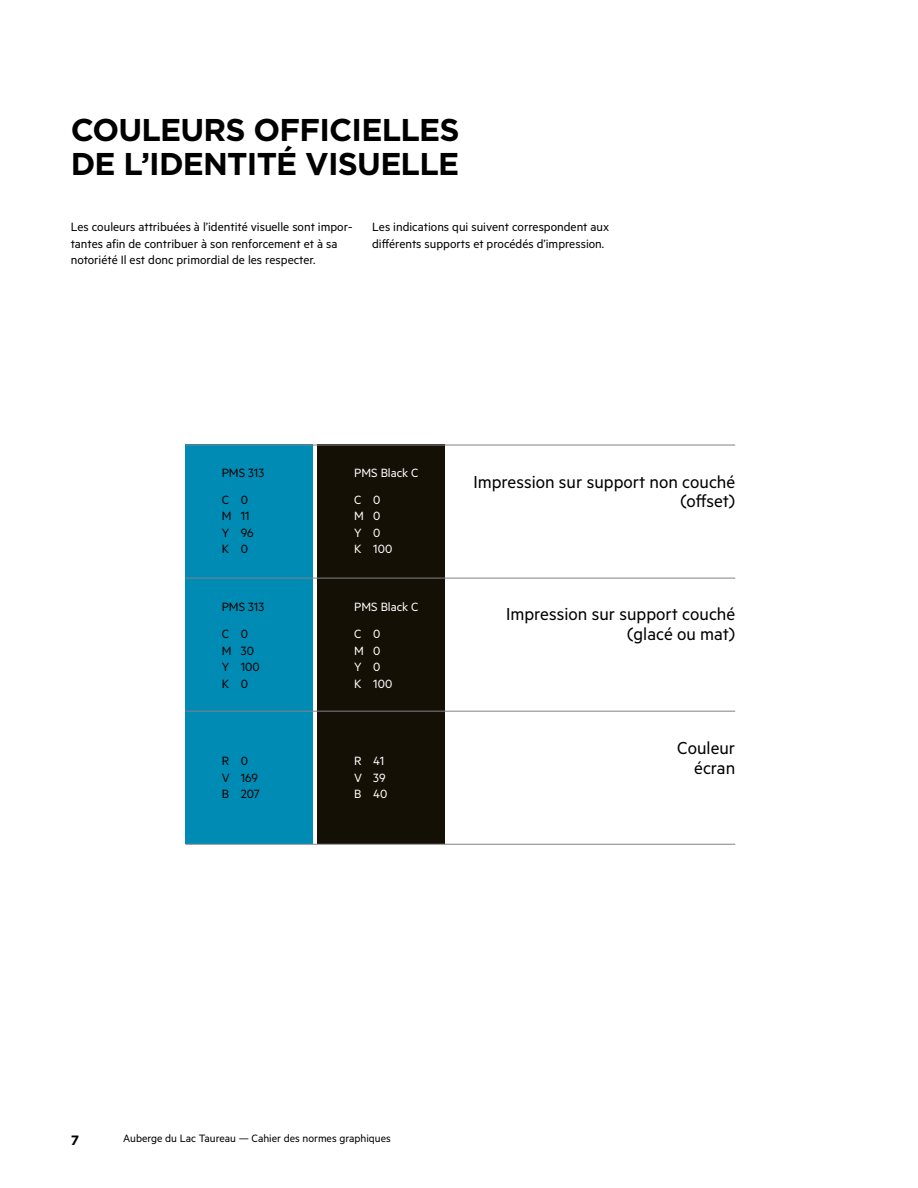
<style>
.page{position:relative;width:918px;height:1188px;background:#fff}
.page>*{position:absolute;margin:0;border:0;box-sizing:border-box;transform-origin:0 0}
.t1{font:700 31.5px/34.5px "Gotham HTF";letter-spacing:-.025em;color:#000}
.t2{font:19.5px/19.5px "Metric";color:#000;text-align:right}
.t3{font:13.5px/16.5px "Metric";color:#000}
.t4{font:13.5px/16.5px "Metric";color:#fff}
.t5{font:700 13.5px "Gotham HTF";color:#000}
.t6{font:12px "Metric";color:#000}
</style>
<div class="page">
<div style="left:185px;top:445px;width:128px;height:399px;background:#008bb4"></div>
<div style="left:317px;top:445px;width:127px;height:399px;background:#141006"></div>
<hr style="left:185px;top:445px;width:550px;height:1px;background:#808285">
<hr style="left:185px;top:578px;width:550px;height:1px;background:#808285">
<hr style="left:185px;top:711px;width:550px;height:1px;background:#808285">
<hr style="left:185px;top:844px;width:550px;height:1px;background:#808285">
<h1 class="t1" style="left:71px;top:112px;width:23px">COULEURS</h1>
<h1 class="t1" style="left:71px;top:112px;width:390px;text-indent:183px">OFFICIELLES<br>DE L’IDENTITÉ VISUELLE</h1>
<p class="t3" style="left:71px;top:218px;width:283px">Les couleurs attribuées à l’identité visuelle sont impor&shy;tantes afin de contribuer à son renforcement et à sa notoriété Il est donc primordial de les respecter.</p>
<p class="t3" style="left:372px;top:218px;width:239px">Les indications qui suivent correspondent aux différents supports et procédés d’impression.</p>
<p class="t3" style="left:222px;top:459px;width:44px;line-height:27px">PMS 313<br>C 0</p>
<p class="t3" style="left:222px;top:507px;width:34px">M 11<br>Y 96<br>K 0</p>
<p class="t3" style="left:222px;top:593px;width:44px;line-height:27px">PMS 313<br>C 0</p>
<p class="t3" style="left:222px;top:642px;width:40px">M 30<br>Y 100<br>K 0</p>
<p class="t4" style="left:354px;top:459px;width:66px;line-height:27px">PMS Black C<br>C 0</p>
<p class="t4" style="left:354px;top:507px;width:40px">M 0<br>Y 0<br>K 100</p>
<p class="t4" style="left:354px;top:593px;width:66px;line-height:27px">PMS Black C<br>C 0</p>
<p class="t4" style="left:354px;top:642px;width:40px">M 0<br>Y 0<br>K 100</p>
<p class="t3" style="left:222px;top:753px;width:40px">R 0<br>V 169<br>B 207</p>
<p class="t4" style="left:354px;top:753px;width:35px">R 41<br>V 39<br>B 40</p>
<h2 class="t2" style="left:473px;top:471px;width:263px">Impression sur support non couché (offset)</h2>
<h2 class="t2" style="left:506px;top:604px;width:231px">Impression sur support couché (glacé ou mat)</h2>
<h2 class="t2" style="left:677px;top:738px;width:59px">Couleur écran</h2>
<p class="t5" style="left:71px;top:1132px;width:10px">7</p>
<p class="t6" style="left:123px;top:1131px;width:269px">Auberge du Lac Taureau — Cahier des normes graphiques</p>
</div>
